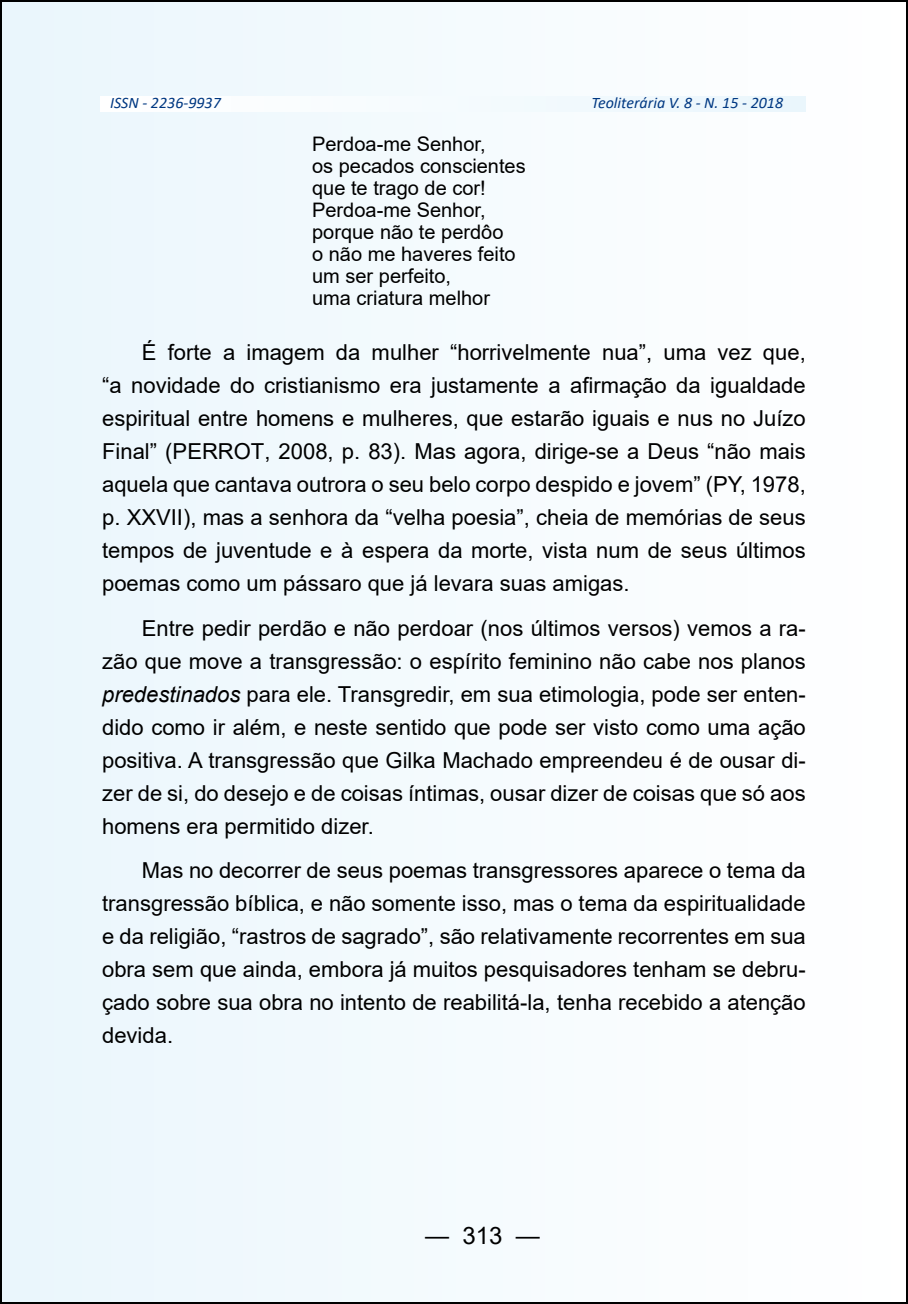
<style>
.page{position:relative;width:908px;height:1304px;background:#fff}
.page>*{position:absolute;margin:0;border:0;box-sizing:border-box;transform-origin:0 0}
.t1{font:24px "Arial";color:#000}
.t2{font:22px/33px "Arial";color:#000;text-align:justify}
.t3{font:20px/22px "Arial";color:#000}
.t4{font:italic 16px "Calibri";color:#003882}
.s1{font-style:italic}
</style>
<div class="page">
<div style="left:1px;top:1px;width:905px;height:1302px;background:#f4fbfe"></div>
<p class="t4" style="left:110px;top:92px;width:112px">ISSN - 2236-9937</p>
<p class="t4" style="left:591px;top:92px;width:193px">Teoliterária V. 8 - N. 15 - 2018</p>
<p class="t3" style="left:312px;top:132px;width:215px">Perdoa-me Senhor,<br>os pecados conscientes que te trago de cor!<br>Perdoa-me Senhor, porque não te perdôo<br>o não me haveres feito um ser perfeito,<br>uma criatura melhor</p>
<p class="t2" style="left:102px;top:336px;width:704px;text-indent:40px">É forte a imagem da mulher “horrivelmente nua”, uma vez que, “a novidade do cristianismo era justamente a afirmação da igualdade espiritual entre homens e mulheres, que estarão iguais e nus no Juízo Final” (PERROT, 2008, p. 83). Mas agora, dirige-se a Deus “não mais aquela que cantava outrora o seu belo corpo despido e jovem” (PY, 1978, p. XXVII), mas a senhora da “velha poesia”, cheia de memórias de seus tempos de juventude e à espera da morte, vista num de seus últimos poemas como um pássaro que já levara suas amigas.</p>
<p class="t2" style="left:102px;top:611px;width:704px;text-indent:40px">Entre pedir perdão e não perdoar (nos últimos versos) vemos a ra&shy;zão que move a transgressão: o espírito feminino não cabe nos planos <span class="s1">predestinados</span> para ele. Transgredir, em sua etimologia, pode ser enten&shy;dido como ir além, e neste sentido que pode ser visto como uma ação positiva. A transgressão que Gilka Machado empreendeu é de ousar di&shy;zer de si, do desejo e de coisas íntimas, ousar dizer de coisas que só aos homens era permitido dizer.</p>
<p class="t2" style="left:102px;top:854px;width:704px;text-indent:40px">Mas no decorrer de seus poemas transgressores aparece o tema da transgressão bíblica, e não somente isso, mas o tema da espiritualidade e da religião, “rastros de sagrado”, são relativamente recorrentes em sua obra sem que ainda, embora já muitos pesquisadores tenham se debru&shy;çado sobre sua obra no intento de reabilitá-la, tenha recebido a atenção devida.</p>
<p class="t1" style="left:425px;top:1218px;width:116px">— 313 —</p>
</div>
